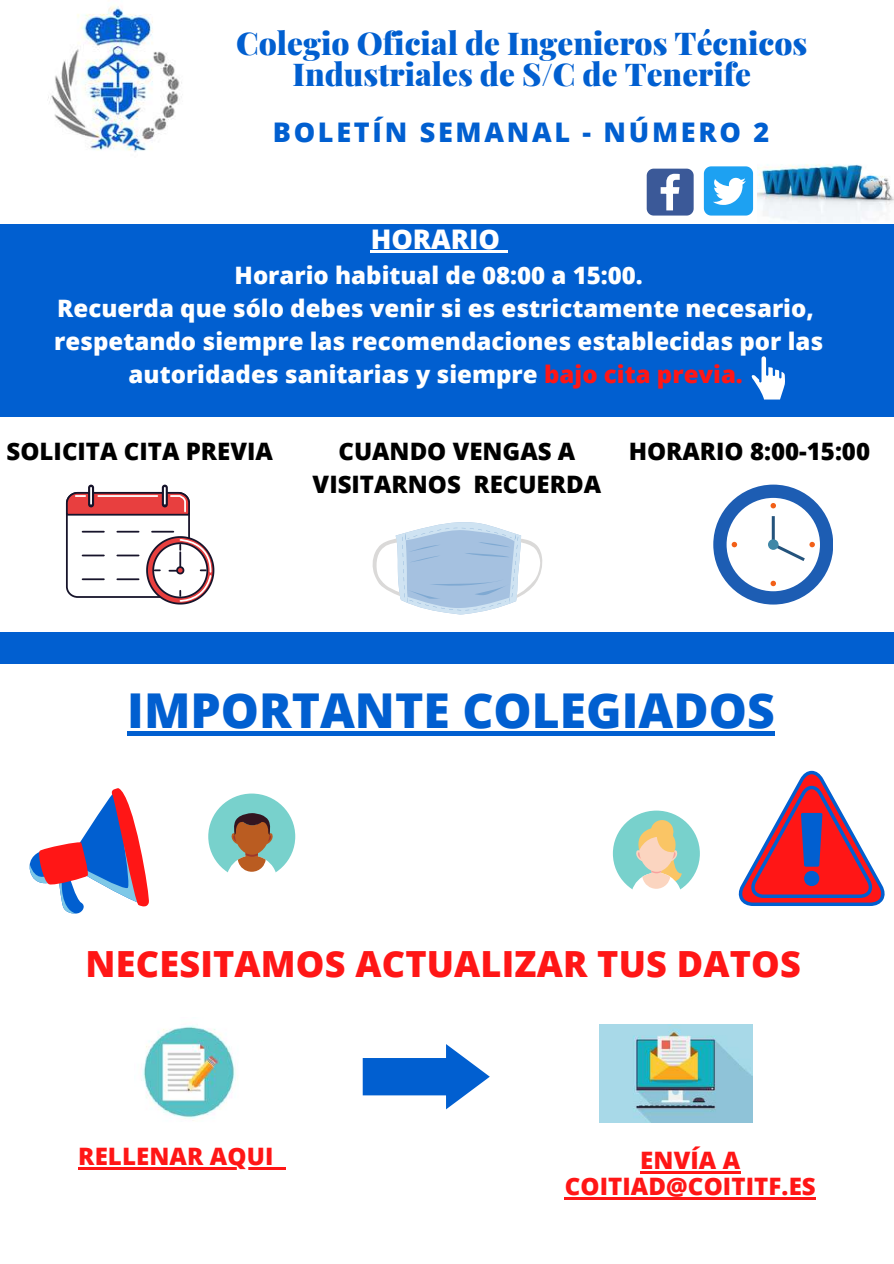
<style>
.page{position:relative;width:894px;height:1264px;background:#fff}
.page>*{position:absolute;margin:0;border:0;box-sizing:border-box;transform-origin:0 0}
.t1{font:800 48px "Open Sans";color:#015fd0}
.t2{font:800 36px "Open Sans";letter-spacing:.005em;color:#ff1616}
.t3{font:900 31.5px/30.6px "Playfair Display";color:#015fd0;text-align:center}
.t4{font:800 27px "Open Sans";letter-spacing:.1em;color:#015fd0}
.t5{font:800 27px "Open Sans";color:#fff}
.t6{font:800 24px/33px "Open Sans";color:#fff;text-align:center}
.t7{font:800 24px "Open Sans";color:#000}
.t8{font:800 24px/25.8px "Open Sans";letter-spacing:.005em;color:#ff1616;text-align:center}
.s1{color:#ff1616}
</style>
<div class="page">
<div style="left:0;top:225px;width:893px;height:192px;background:#015fd0"></div>
<img style="left:33px;top:0;width:168px;height:169px;border-radius:50%">
<svg style="left:703px;top:166px;width:49px;height:49px"></svg>
<svg style="left:646px;top:169px;width:47px;height:46px;background:#6078ab"></svg>
<hr style="left:370px;top:250px;width:130px;height:3px;background:#fff">
<svg style="left:500px;top:250px;width:7px;height:3px"></svg>
<svg style="left:751px;top:356px;width:34px;height:44px"></svg>
<div style="left:66px;top:492px;width:124px;height:106px;border:2px solid #17142b;border-radius:11px"></div>
<svg style="left:88px;top:484px;width:6px;height:23px"></svg>
<svg style="left:162px;top:484px;width:6px;height:23px"></svg>
<svg style="left:83px;top:531px;width:21px;height:1px"></svg>
<hr style="left:83px;top:554px;width:21px;height:2px;background:#17142b">
<hr style="left:83px;top:578px;width:21px;height:2px;background:#17142b">
<svg style="left:117px;top:531px;width:22px;height:1px"></svg>
<hr style="left:117px;top:554px;width:22px;height:2px;background:#17142b">
<hr style="left:117px;top:578px;width:22px;height:2px;background:#17142b">
<svg style="left:145px;top:531px;width:69px;height:73px"></svg>
<svg style="left:66px;top:488px;width:124px;height:28px"></svg>
<svg style="left:713px;top:484px;width:119px;height:120px"></svg>
<div style="left:767px;top:539px;width:11px;height:11px;background:#4087a7;border-radius:50%"></div>
<svg style="left:372px;top:522px;width:170px;height:92px"></svg>
<div style="left:0;top:632px;width:893px;height:32px;background:#015fd0"></div>
<img style="left:757px;top:164px;width:136px;height:59px">
<svg style="left:29px;top:788px;width:120px;height:126px"></svg>
<div style="left:208px;top:793px;width:87px;height:86px;background:#78d1cc;border-radius:50%"></div>
<svg style="left:226px;top:813px;width:51px;height:66px"></svg>
<div style="left:612px;top:810px;width:87px;height:86px;background:#78d1cc;border-radius:50%"></div>
<div style="left:650px;top:820px;width:23px;height:22px;background:#fac565;border-radius:50%"></div>
<svg style="left:630px;top:826px;width:51px;height:70px"></svg>
<img style="left:142px;top:1025px;width:96px;height:96px">
<img style="left:599px;top:1024px;width:153px;height:98px">
<svg style="left:362px;top:1044px;width:127px;height:65px"></svg>
<svg style="left:738px;top:770px;width:147px;height:136px"></svg>
<div style="left:127px;top:731px;width:647px;height:5px;background:#015fd0"></div>
<hr style="left:640px;top:1171px;width:100px;height:2px;background:#ff1616">
<hr style="left:564px;top:1197px;width:251px;height:2px;background:#ff1616">
<hr style="left:78px;top:1167px;width:195px;height:2px;background:#ff1616">
<svg style="left:273px;top:1167px;width:13px;height:2px"></svg>
<h3 class="t3" style="left:236px;top:27px;width:572px">Colegio Oficial de Ingenieros Técnicos<br>Industriales de S/C de Tenerife</h3>
<p class="t4" style="left:273px;top:113px;width:498px">BOLETÍN SEMANAL - NÚMERO 2</p>
<p class="t5" style="left:370px;top:220px;width:131px">HORARIO</p>
<p class="t6" style="left:54px;top:258px;width:770px">Horario habitual de 08:00 a 15:00.<br>Recuerda que sólo debes venir si es estrictamente necesario, respetando siempre las recomendaciones establecidas por las autoridades sanitarias y siempre <span class="s1">bajo cita previa.</span></p>
<p class="t7" style="left:7px;top:434px;width:268px">SOLICITA CITA PREVIA</p>
<p class="t7" style="left:338px;top:434px;width:238px">CUANDO VENGAS A</p>
<p class="t7" style="left:628px;top:434px;width:243px">HORARIO 8:00-15:00</p>
<p class="t7" style="left:312px;top:467px;width:290px">VISITARNOS RECUERDA</p>
<h1 class="t1" style="left:127px;top:677px;width:648px">IMPORTANTE COLEGIADOS</h1>
<h2 class="t2" style="left:86px;top:938px;width:716px">NECESITAMOS ACTUALIZAR TUS DATOS</h2>
<p class="t8" style="left:78px;top:1142px;width:196px">RELLENAR AQUI</p>
<p class="t8" style="left:564px;top:1146px;width:252px">ENVÍA A<br>COITIAD@COITITF.ES</p>
</div>
